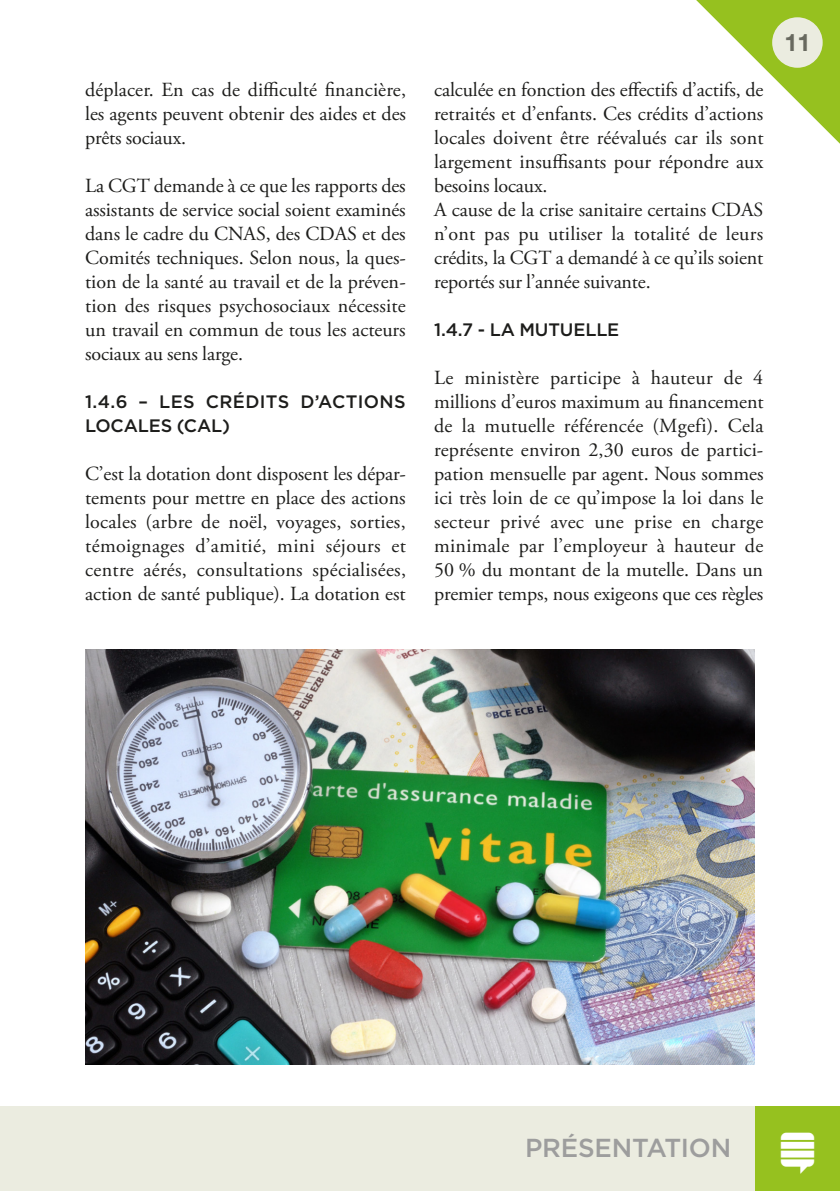
<style>
.page{position:relative;width:840px;height:1191px;background:#fff}
.page>*{position:absolute;margin:0;border:0;box-sizing:border-box;transform-origin:0 0}
.t1{font:500 26px "Gotham";letter-spacing:-.01em;color:#9d9d9d}
.t2{font:700 24px "Helvetica Neue";color:#68695f}
.t3{font:20px/24px "Adobe Garamond Pro";letter-spacing:-.005em;color:#1d1d1b;text-align:justify}
.TITRE_NV2{font:500 18px/24px "Gotham";letter-spacing:.02em;color:#1d1d1b}
.TITRE_NV2-2{font:500 18px "Gotham";letter-spacing:-.01em;color:#1d1d1b}
</style>
<div class="page">
<svg style="left:696px;top:0;width:143px;height:143px"></svg>
<div style="left:771px;top:17px;width:51px;height:51px;background:#ebece0;border-radius:50%"></div>
<div style="left:0;top:1106px;width:839px;height:85px;background:#ebece0"></div>
<div style="left:754px;top:1106px;width:85px;height:85px;background:#96c11f"></div>
<img style="left:85px;top:649px;width:669px;height:415px">
<p class="t3" style="left:85px;top:78px;width:322px">déplacer. En cas de difficulté financière, les agents peuvent obtenir des aides et des prêts sociaux.</p>
<p class="t3" style="left:85px;top:174px;width:322px">La CGT demande à ce que les rapports des assistants de service social soient examinés dans le cadre du CNAS, des CDAS et des Comités techniques. Selon nous, la ques&shy;tion de la santé au travail et de la préven&shy;tion des risques psychosociaux nécessite un travail en commun de tous les acteurs sociaux au sens large.</p>
<p class="TITRE_NV2" style="left:85px;top:389px;width:322px">1.4.6 – LES CRÉDITS D’ACTIONS<br>LOCALES (CAL)</p>
<p class="t3" style="left:85px;top:462px;width:322px">C’est la dotation dont disposent les dépar&shy;tements pour mettre en place des actions locales (arbre de noël, voyages, sorties, témoignages d’amitié, mini séjours et centre aérés, consultations spécialisées, action de santé publique). La dotation est</p>
<p class="t3" style="left:434px;top:78px;width:331px">calculée en fonction des effectifs d’actifs, de retraités et d’enfants. Ces crédits d’actions locales doivent être réévalués car ils sont largement insuffisants pour répondre aux besoins locaux.</p>
<p class="t3" style="left:434px;top:198px;width:330px">A cause de la crise sanitaire certains CDAS n’ont pas pu utiliser la totalité de leurs crédits, la CGT a demandé à ce qu’ils soient reportés sur l’année suivante.</p>
<p class="TITRE_NV2-2" style="left:434px;top:318px;width:187px">1.4.7 - LA MUTUELLE</p>
<p class="t3" style="left:434px;top:366px;width:331px">Le ministère participe à hauteur de 4 millions d’euros maximum au financement de la mutuelle référencée (Mgefi). Cela représente environ 2,30 euros de partici&shy;pation mensuelle par agent. Nous sommes ici très loin de ce qu’impose la loi dans le secteur privé avec une prise en charge minimale par l’employeur à hauteur de 50 % du montant de la mutelle. Dans un premier temps, nous exigeons que ces règles</p>
<p class="t2" style="left:784px;top:23px;width:28px">11</p>
<h1 class="t1" style="left:525px;top:1130px;width:208px">PRÉSENTATION</h1>
</div>
